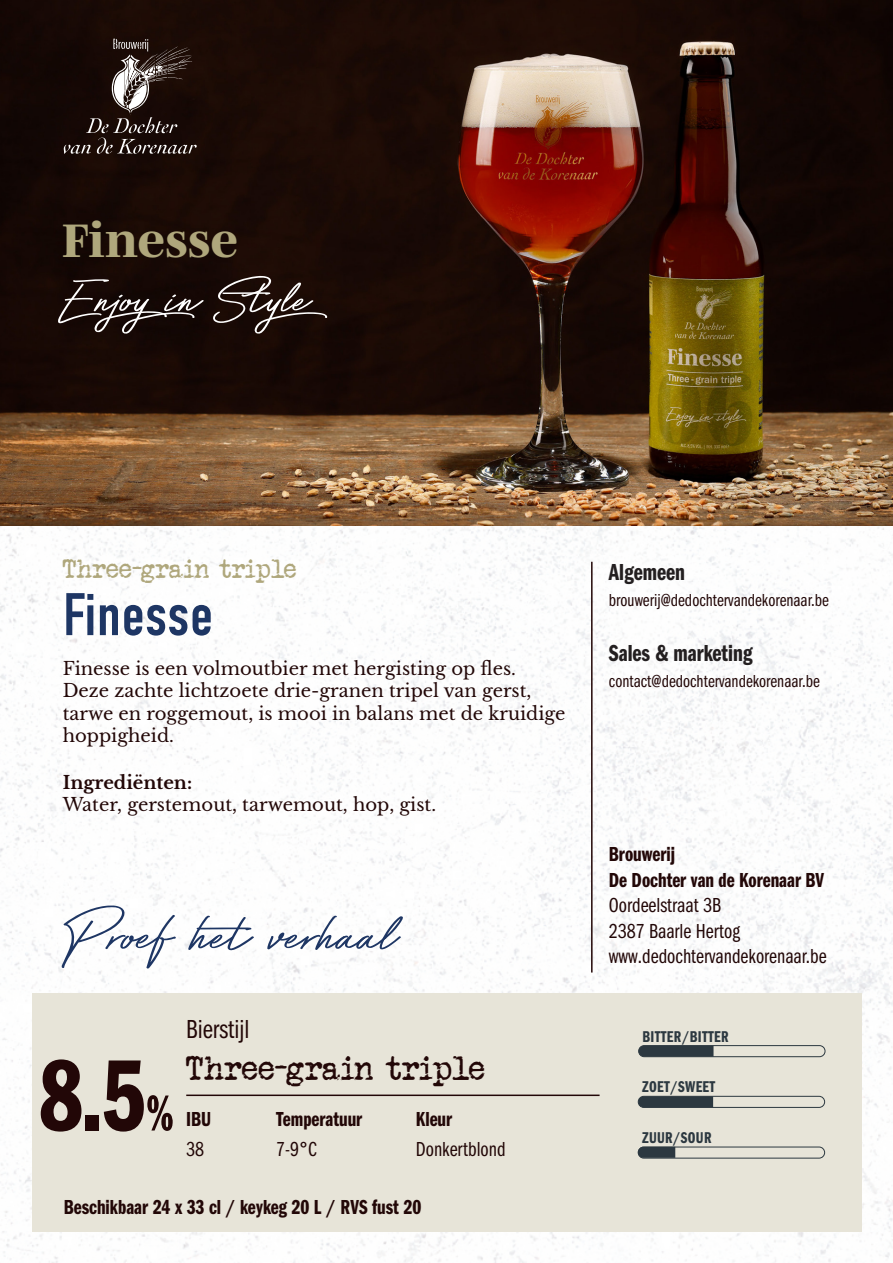
<style>
.page{position:relative;width:893px;height:1263px;background:#fff}
.page>*{position:absolute;margin:0;border:0;box-sizing:border-box;transform-origin:0 0}
.Percentage{font:105px "ITC Franklin Gothic Std Dm Cp";color:#220707}
.t1{font:72px "Bayshore";color:#1e3664}
.Payoff{font:63px "Bayshore";color:#fff}
.Heading_2B{font:60px "DIN Condensed";color:#1e3664}
.Heading_1{font:800 48px "Mencken Std";color:#afa77c}
.Bierstijl{font:34.5px "Veteran Typewriter";color:#220707}
.Heading_2A{font:27px "Veteran Typewriter";color:#afa77c}
.Bierstijl_sub{font:27px "ITC Franklin Gothic Std Bk Cp";color:#220707}
.t2{font:24px "ITC Franklin Gothic Std Dm Cp";color:#231f20}
.Tekst_tabel_vet{font:21px/25.5px "ITC Franklin Gothic Std Dm Cp";color:#220707}
.Tekst_tabel{font:21px/25.5px "ITC Franklin Gothic Std Bk Cp";color:#220707}
.Body{font:18px/22.5px "Libre Baskerville";color:#220707}
.t3{font:18px "ITC Franklin Gothic Std Bk Cp";color:#220707}
.Body-2{font:700 18px "Libre Baskerville";color:#220707}
._06_-_Smaakspecificaties{font:16.2px "ITC Franklin Gothic Std Dm Cp";letter-spacing:.02em;color:#2c3840}
.s1{font-size:52.5px}
</style>
<div class="page">
<img style="left:0;top:525px;width:893px;height:738px">
<img style="left:0;top:0;width:893px;height:525px">
<div style="left:32px;top:993px;width:829px;height:238px;background:#e7e4d8"></div>
<svg style="left:64px;top:39px;width:133px;height:115px;background:#352825"></svg>
<hr style="left:591px;top:562px;width:2px;height:410px;background:#220707">
<hr style="left:186px;top:1094px;width:414px;height:2px;background:#220707">
<div style="left:638px;top:1045px;width:187px;height:12px;border:1px solid #2c3840;border-radius:6px"></div>
<svg style="left:639px;top:1045px;width:74px;height:12px"></svg>
<div style="left:638px;top:1096px;width:187px;height:12px;border:1px solid #2c3840;border-radius:6px"></div>
<svg style="left:638px;top:1096px;width:75px;height:11px"></svg>
<div style="left:638px;top:1146px;width:187px;height:12px;border:1px solid #2c3840;border-radius:6px"></div>
<svg style="left:638px;top:1147px;width:37px;height:11px"></svg>
<p class="Heading_1" style="left:62px;top:213px;width:177px">Finesse</p>
<p class="Payoff" style="left:62px;top:252px;width:282px">Enjoyin Style</p>
<p class="Heading_2A" style="left:63px;top:553px;width:236px">Three-grain triple</p>
<p class="Heading_2B" style="left:63px;top:581px;width:152px">Finesse</p>
<p class="Body" style="left:63px;top:657px;width:504px">Finesse is een volmoutbier met hergisting op fles.<br>Deze zachte lichtzoete drie-granen tripel van gerst, tarwe en roggemout, is mooi in balans met de kruidige hoppigheid.</p>
<p class="Body-2" style="left:63px;top:771px;width:131px">Ingrediënten:</p>
<p class="Body" style="left:63px;top:793px;width:375px">Water, gerstemout, tarwemout, hop, gist.</p>
<h2 class="t1" style="left:62px;top:881px;width:337px">Proef hetverhaal</h2>
<p class="Percentage" style="left:39px;top:1038px;width:137px">8.5<span class="s1">%</span></p>
<p class="Bierstijl_sub" style="left:186px;top:1014px;width:65px">Bierstijl</p>
<p class="Bierstijl" style="left:186px;top:1048px;width:301px">Three-grain triple</p>
<p class="Tekst_tabel_vet" style="left:186px;top:1107px;width:27px">IBU</p>
<p class="Tekst_tabel_vet" style="left:276px;top:1107px;width:88px">Temperatuur</p>
<p class="Tekst_tabel_vet" style="left:416px;top:1107px;width:38px">Kleur</p>
<p class="Tekst_tabel" style="left:186px;top:1137px;width:19px">38</p>
<p class="Tekst_tabel" style="left:276px;top:1137px;width:42px">7-9°C</p>
<p class="Tekst_tabel" style="left:416px;top:1137px;width:91px">Donkertblond</p>
<p class="Tekst_tabel_vet" style="left:64px;top:1194px;width:359px">Beschikbaar 24 x 33 cl / keykeg 20 L / RVS fust 20</p>
<h3 class="t2" style="left:609px;top:559px;width:78px">Algemeen</h3>
<p class="t3" style="left:609px;top:590px;width:222px">brouwerij@dedochtervandekorenaar.be</p>
<h3 class="t2" style="left:609px;top:640px;width:145px">Sales &amp; marketing</h3>
<p class="t3" style="left:609px;top:671px;width:212px">contact@dedochtervandekorenaar.be</p>
<p class="Tekst_tabel_vet" style="left:609px;top:842px;width:217px">Brouwerij<br>De Dochter van de Korenaar BV</p>
<p class="Tekst_tabel" style="left:609px;top:893px;width:219px">Oordeelstraat 3B<br>2387 Baarle Hertog www.dedochtervandekorenaar.be</p>
<p class="_06_-_Smaakspecificaties" style="left:642px;top:1027px;width:88px">BITTER/BITTER</p>
<p class="_06_-_Smaakspecificaties" style="left:642px;top:1078px;width:75px">ZOET/SWEET</p>
<p class="_06_-_Smaakspecificaties" style="left:642px;top:1129px;width:71px">ZUUR/SOUR</p>
</div>
